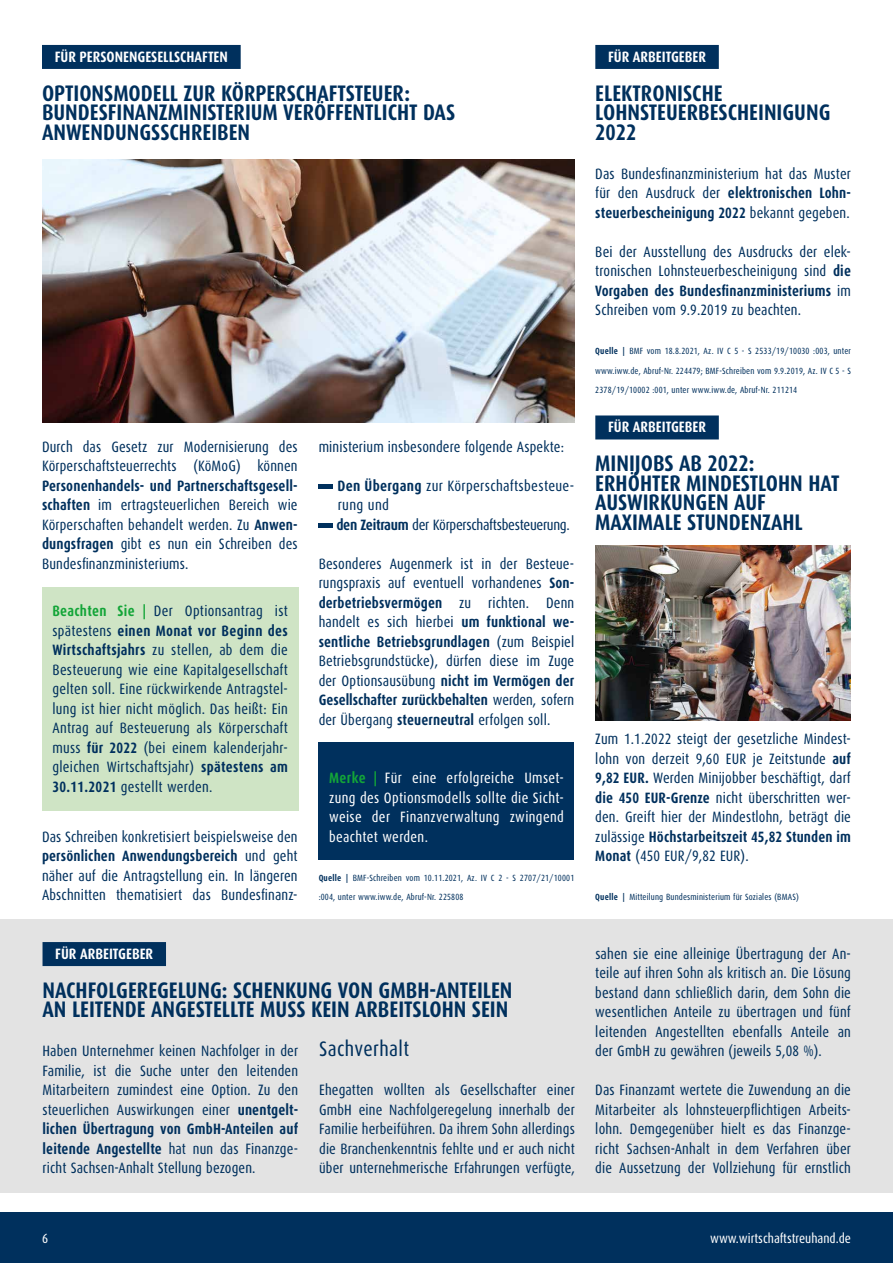
<style>
.page{position:relative;width:893px;height:1263px;background:#fff}
.page>*{position:absolute;margin:0;border:0;box-sizing:border-box;transform-origin:0 0}
.t1{font:700 22.5px/19.5px "Dax Condensed";color:#00305d}
.t2{font:21px "Dax Condensed";letter-spacing:.02em;color:#00305d}
.t3{font:15px/19.5px "Dax Condensed";letter-spacing:.01em;color:#00305d;text-align:justify}
.t4{font:15px/19.5px "Dax Condensed";letter-spacing:.025em;color:#fff;text-align:justify}
.t5{font:700 15px "Dax Condensed";color:#fff}
.t6{font:13.5px "Dax Condensed";color:#fff}
.t7{font:9px/19.5px "Dax Condensed";letter-spacing:.02em;color:#00305d;text-align:justify}
.s1{font-weight:700}
.s2{font-weight:700;color:#13a538}
</style>
<div class="page">
<div style="left:0;top:1212px;width:893px;height:51px;background:#00305d"></div>
<div style="left:42px;top:45px;width:199px;height:24px;background:#00305d"></div>
<div style="left:595px;top:45px;width:124px;height:24px;background:#00305d"></div>
<div style="left:595px;top:415px;width:124px;height:24px;background:#00305d"></div>
<div style="left:42px;top:588px;width:256px;height:223px;background:#cfe4c5"></div>
<img style="left:42px;top:159px;width:532px;height:264px">
<img style="left:595px;top:545px;width:256px;height:176px">
<hr style="left:319px;top:484px;width:14px;height:4px;background:#00305d">
<hr style="left:319px;top:523px;width:14px;height:4px;background:#00305d">
<div style="left:319px;top:743px;width:255px;height:117px;background:#00305d"></div>
<div style="left:0;top:920px;width:893px;height:273px;background:#e3e3e3"></div>
<div style="left:43px;top:942px;width:123px;height:24px;background:#00305d"></div>
<p class="t5" style="left:55px;top:48px;width:175px">FÜR PERSONENGESELLSCHAFTEN</p>
<h1 class="t1" style="left:42px;top:83px;width:415px">OPTIONSMODELL ZUR KÖRPERSCHAFTSTEUER:<br>BUNDESFINANZMINISTERIUM VERÖFFENTLICHT DAS<br>ANWENDUNGSSCHREIBEN</h1>
<p class="t3" style="left:42px;top:437px;width:257px">Durch das Gesetz zur Modernisierung des<br>Körperschaftsteuerrechts (KöMoG) können</p>
<p class="t3" style="left:42px;top:476px;width:257px"><span class="s1">Personenhandels- und Partnerschaftsgesell&shy;schaften</span> im ertragsteuerlichen Bereich wie Körperschaften behandelt werden. Zu <span class="s1">Anwen&shy;dungsfragen</span> gibt es nun ein Schreiben des Bundesfinanzministeriums.</p>
<p class="t3" style="left:53px;top:601px;width:237px"><span class="s2">Beachten Sie |</span> Der Optionsantrag ist spätestens <span class="s1">einen Monat vor Beginn des Wirtschaftsjahrs</span> zu stellen, ab dem die Besteuerung wie eine Kapitalgesellschaft gelten soll. Eine rückwirkende Antragstel&shy;lung ist hier nicht möglich. Das heißt: Ein Antrag auf Besteuerung als Körperschaft muss <span class="s1">für 2022</span> (bei einem kalenderjahr&shy;gleichen Wirtschaftsjahr) <span class="s1">spätestens am 30.11.2021</span> gestellt werden.</p>
<p class="t3" style="left:42px;top:827px;width:257px">Das Schreiben konkretisiert beispielsweise den <span class="s1">persönlichen Anwendungsbereich</span> und geht näher auf die Antragstellung ein. In längeren Abschnitten thematisiert das Bundesfinanz-</p>
<p class="t3" style="left:319px;top:437px;width:247px">ministerium insbesondere folgende Aspekte:</p>
<p class="t3" style="left:336px;top:476px;width:239px;text-align:left"><span class="s1">Den Übergang</span> zur Körperschaftsbesteue&shy;rung und<br><span class="s1">den Zeitraum</span> der Körperschaftsbesteuerung.</p>
<p class="t3" style="left:319px;top:554px;width:257px">Besonderes Augenmerk ist in der Besteue&shy;rungspraxis auf eventuell vorhandenes <span class="s1">Son&shy;derbetriebsvermögen</span> zu richten. Denn handelt es sich hierbei <span class="s1">um funktional we&shy;sentliche Betriebsgrundlagen</span> (zum Beispiel Betriebsgrundstücke), dürfen diese im Zuge der Optionsausübung <span class="s1">nicht im Vermögen der Gesellschafter zurückbehalten</span> werden, sofern der Übergang <span class="s1">steuerneutral</span> erfolgen soll.</p>
<p class="t4" style="left:329px;top:768px;width:236px"><span class="s2">Merke |</span> Für eine erfolgreiche Umset&shy;zung des Optionsmodells sollte die Sicht&shy;weise der Finanzverwaltung zwingend beachtet werden.</p>
<p class="t7" style="left:319px;top:868px;width:257px"><span class="s1">Quelle |</span> BMF-Schreiben vom 10.11.2021, Az. IV C 2 - S 2707/21/10001 :004, unter www.iww.de, Abruf-Nr. 225808</p>
<p class="t5" style="left:55px;top:945px;width:99px">FÜR ARBEITGEBER</p>
<h1 class="t1" style="left:43px;top:980px;width:471px">NACHFOLGEREGELUNG: SCHENKUNG VON GMBH-ANTEILEN<br>AN LEITENDE ANGESTELLTE MUSS KEIN ARBEITSLOHN SEIN</h1>
<p class="t3" style="left:43px;top:1041px;width:257px">Haben Unternehmer keinen Nachfolger in der Familie, ist die Suche unter den leitenden Mitarbeitern zumindest eine Option. Zu den steuerlichen Auswirkungen einer <span class="s1">unentgelt&shy;lichen Übertragung von GmbH-Anteilen auf leitende Angestellte</span> hat nun das Finanzge&shy;richt Sachsen-Anhalt Stellung bezogen.</p>
<h2 class="t2" style="left:319px;top:1037px;width:91px">Sachverhalt</h2>
<p class="t3" style="left:319px;top:1080px;width:257px">Ehegatten wollten als Gesellschafter einer GmbH eine Nachfolgeregelung innerhalb der Familie herbeiführen. Da ihrem Sohn allerdings die Branchenkenntnis fehlte und er auch nicht über unternehmerische Erfahrungen verfügte,</p>
<p class="t5" style="left:608px;top:48px;width:99px">FÜR ARBEITGEBER</p>
<h1 class="t1" style="left:595px;top:83px;width:237px">ELEKTRONISCHE<br>LOHNSTEUERBESCHEINIGUNG<br>2022</h1>
<p class="t3" style="left:595px;top:164px;width:257px">Das Bundesfinanzministerium hat das Muster für den Ausdruck der <span class="s1">elektronischen Lohn&shy;steuerbescheinigung 2022</span> bekannt gegeben.</p>
<p class="t3" style="left:595px;top:242px;width:257px">Bei der Ausstellung des Ausdrucks der elek&shy;tronischen Lohnsteuerbescheinigung sind <span class="s1">die Vorgaben des Bundesfinanzministeriums</span> im Schreiben vom 9.9.2019 zu beachten.</p>
<p class="t7" style="left:595px;top:341px;width:257px"><span class="s1">Quelle |</span> BMF vom 18.8.2021, Az. IV C 5 - S 2533/19/10030 :003, unter www.iww.de, Abruf-Nr. 224479; BMF-Schreiben vom 9.9.2019, Az. IV C 5 - S 2378/19/10002 :001, unter www.iww.de, Abruf-Nr. 211214</p>
<p class="t5" style="left:608px;top:419px;width:99px">FÜR ARBEITGEBER</p>
<h1 class="t1" style="left:595px;top:454px;width:246px">MINIJOBS AB 2022:<br>ERHÖHTER MINDESTLOHN HAT<br>AUSWIRKUNGEN AUF<br>MAXIMALE STUNDENZAHL</h1>
<p class="t3" style="left:595px;top:729px;width:257px">Zum 1.1.2022 steigt der gesetzliche Mindest&shy;lohn von derzeit 9,60 EUR je Zeitstunde <span class="s1">auf 9,82 EUR.</span> Werden Minijobber beschäftigt, darf <span class="s1">die 450 EUR-Grenze</span> nicht überschritten wer&shy;den. Greift hier der Mindestlohn, beträgt die zulässige <span class="s1">Höchstarbeitszeit 45,82 Stunden im Monat</span> (450 EUR/9,82 EUR).</p>
<p class="t7" style="left:595px;top:887px;width:205px"><span class="s1">Quelle |</span> Mitteilung Bundesministerium für Soziales (BMAS)</p>
<p class="t3" style="left:595px;top:944px;width:257px">sahen sie eine alleinige Übertragung der An&shy;teile auf ihren Sohn als kritisch an. Die Lösung bestand dann schließlich darin, dem Sohn die wesentlichen Anteile zu übertragen und fünf leitenden Angestellten ebenfalls Anteile an der GmbH zu gewähren (jeweils 5,08 %).</p>
<p class="t3" style="left:595px;top:1080px;width:257px">Das Finanzamt wertete die Zuwendung an die Mitarbeiter als lohnsteuerpflichtigen Arbeits&shy;lohn. Demgegenüber hielt es das Finanzge&shy;richt Sachsen-Anhalt in dem Verfahren über die Aussetzung der Vollziehung für ernstlich</p>
<p class="t6" style="left:42px;top:1231px;width:8px">6</p>
<p class="t6" style="left:710px;top:1231px;width:142px">www.wirtschaftstreuhand.de</p>
</div>
